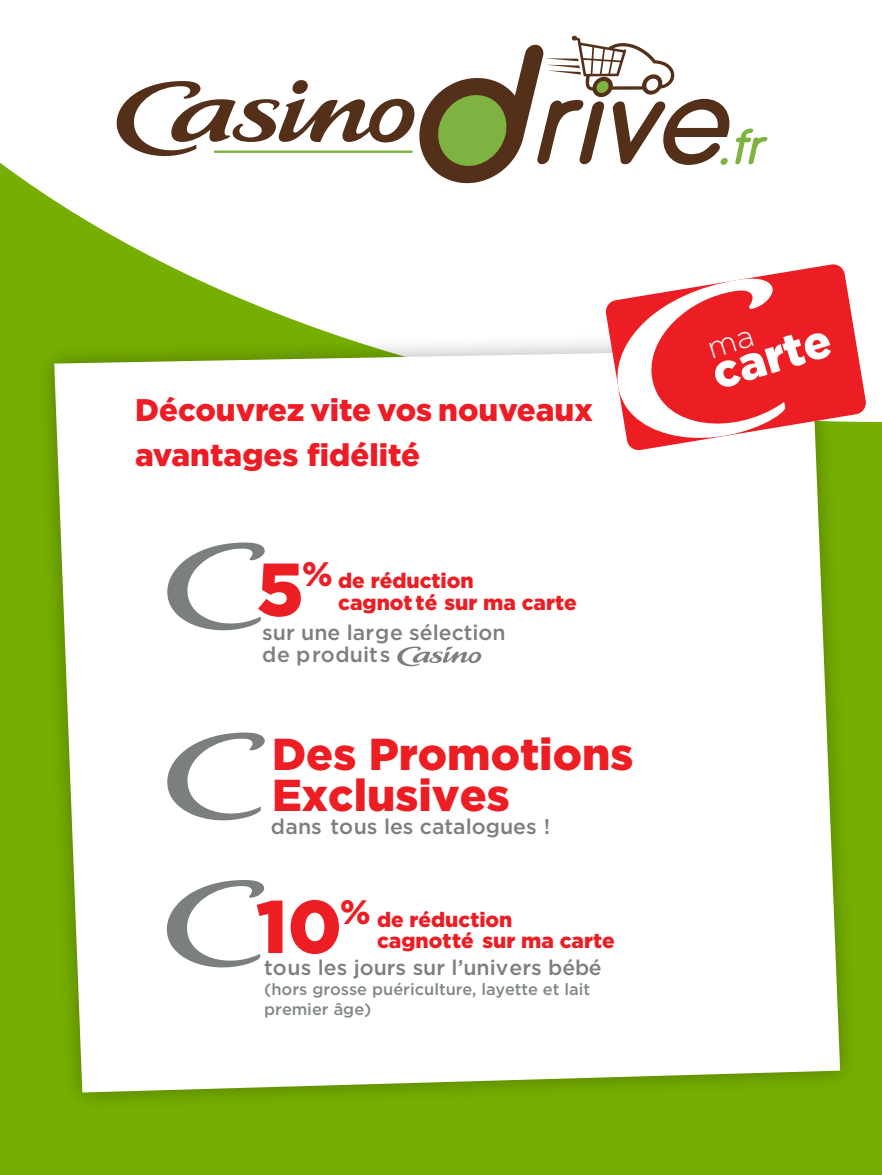
<style>
.page{position:relative;width:882px;height:1175px;background:#fff}
.page>*{position:absolute;margin:0;border:0;box-sizing:border-box;transform-origin:0 0}
.t1{font:900 74.62px "Gotham";color:#ed1d24}
.t2{font:900 74.31px "Gotham";color:#ed1d24}
.t3{font:900 46.25px "Gotham";color:#fff}
.t4{font:900 44.69px/41.6px "Gotham";color:#ed1d24}
.t5{font:900 31.25px/45px "Gotham";color:#ed1c25}
.t6{font:500 21.25px/22.2px "Gotham";color:#7c7f80}
.t7{font:500 21.19px "Gotham";color:#7c7f80}
.t8{font:900 20.88px "Gotham";color:#ed1d24}
.t9{font:900 20.81px "Gotham";color:#ed1d24}
.t10{font:500 16.38px/19.7px "Gotham";color:#828888}
</style>
<div class="page">
<div style="left:0;top:0;width:881px;height:1175px;background:#76af01"></div>
<svg style="left:0;top:0;width:881px;height:422px;background:#ebf3da"></svg>
<svg style="left:114px;top:36px;width:653px;height:149px;background:#d6d1c7"></svg>
<hr style="left:214px;top:151px;width:198px;height:2px;background:#7eb241">
<div style="left:34px;top:328px;width:826px;height:785px;background:#000;opacity:.3"></div>
<div style="left:54px;top:349px;width:785px;height:744px;background:#fff"></div>
<svg style="left:604px;top:263px;width:262px;height:188px;background:#e9766d"></svg>
<svg style="left:165px;top:733px;width:100px;height:95px;background:#dedfdf"></svg>
<svg style="left:165px;top:543px;width:100px;height:95px;background:#dedfdf"></svg>
<svg style="left:396px;top:646px;width:85px;height:22px;background:#d9d9da"></svg>
<svg style="left:164px;top:880px;width:100px;height:95px;background:#dedfdf"></svg>
<svg style="left:614px;top:276px;width:171px;height:176px;background:#f37378"></svg>
<h3 class="t5" style="left:135px;top:387px;width:459px">Découvrez vite vos nouveaux avantages fidélité</h3>
<h1 class="t1" style="left:256px;top:538px;width:78px">5<sup>%</sup></h1>
<p class="t8" style="left:338px;top:566px;width:137px">de réduction</p>
<p class="t8" style="left:338px;top:588px;width:240px">cagnot té sur ma carte</p>
<p class="t6" style="left:262px;top:621px;width:245px">sur une large sélection de produits</p>
<h3 class="t4" style="left:272px;top:733px;width:363px">Des Promotions<br>Exclusives</h3>
<p class="t6" style="left:271px;top:815px;width:281px">dans tous les catalogues !</p>
<h2 class="t2" style="left:256px;top:875px;width:116px">10<sup>%</sup></h2>
<p class="t7" style="left:264px;top:954px;width:339px">tous les jours sur l’univers bébé</p>
<p class="t10" style="left:264px;top:979px;width:327px">(hors grosse puériculture, layette et lait premier âge)</p>
<p class="t9" style="left:377px;top:905px;width:137px">de réduction</p>
<p class="t9" style="left:377px;top:927px;width:239px">cagnotté sur ma carte</p>
<h3 class="t3" style="left:703px;top:344px;width:123px;rotate:-17deg">carte</h3>
</div>
